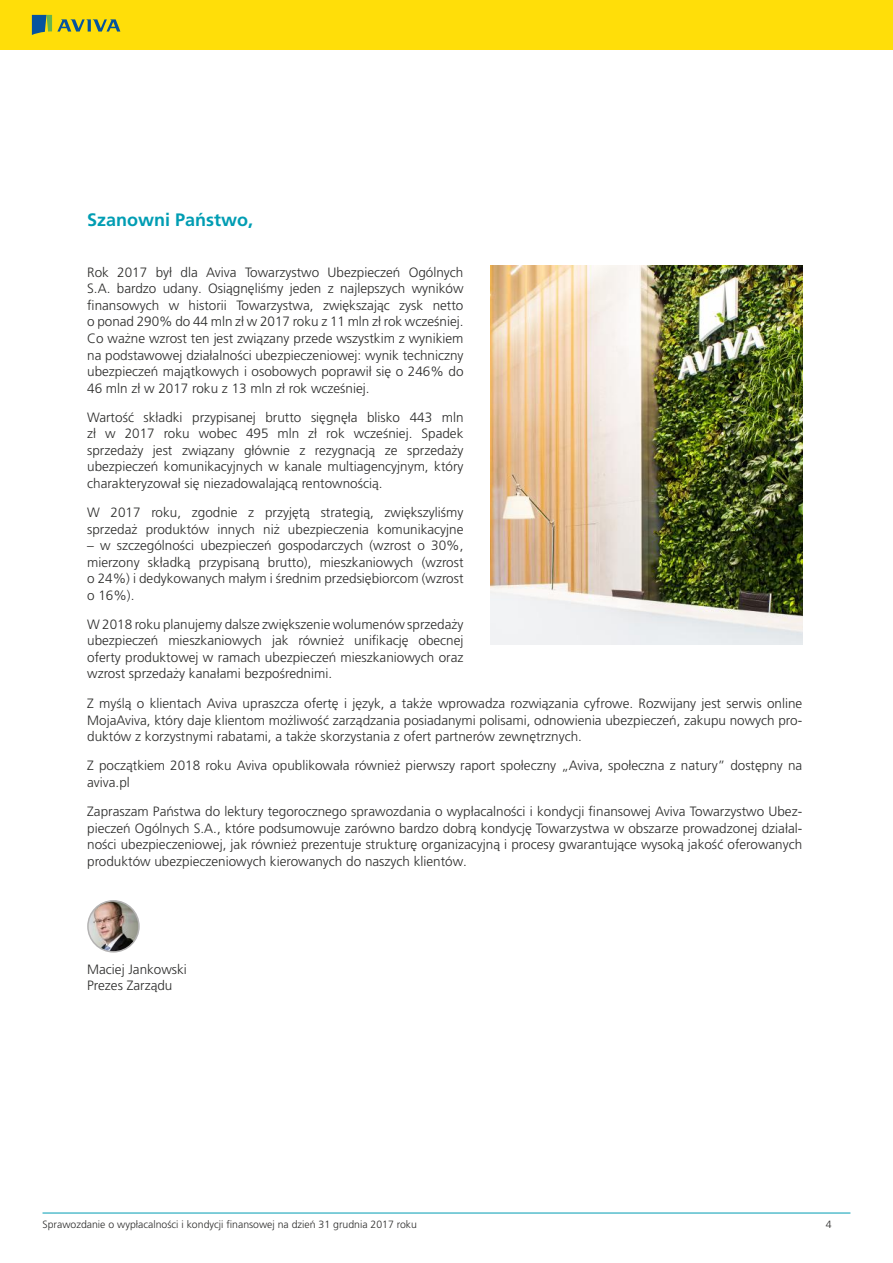
<style>
.page{position:relative;width:893px;height:1263px;background:#fff}
.page>*{position:absolute;margin:0;border:0;box-sizing:border-box;transform-origin:0 0}
.t1{font:700 18px "Frutiger LT Pro";color:#009db3}
.t2{font:300 13.5px/16.5px "Frutiger LT Pro";color:#2b2b2a;text-align:justify}
.t3{font:300 10.5px "Frutiger LT Pro";color:#2b2b2a}
</style>
<div class="page">
<div style="left:0;top:0;width:893px;height:50px;background:#ffde09"></div>
<svg style="left:32px;top:15px;width:88px;height:20px"></svg>
<hr style="left:43px;top:1212px;width:807px;height:1px;background:#009db3">
<img style="left:88px;top:901px;width:51px;height:51px;border-radius:26px">
<div style="left:87px;top:900px;width:53px;height:52px;border:2px solid #b4b3b3;border-radius:50%"></div>
<img style="left:490px;top:266px;width:312px;height:378px">
<h1 class="t1" style="left:87px;top:209px;width:168px">Szanowni Państwo,</h1>
<p class="t2" style="left:87px;top:264px;width:378px">Rok 2017 był dla Aviva Towarzystwo Ubezpieczeń Ogólnych S.A. bardzo udany. Osiągnęliśmy jeden z najlepszych wyników finansowych w historii Towarzystwa, zwiększając zysk netto o ponad 290% do 44 mln zł w 2017 roku z 11 mln zł rok wcześniej.<br>Co ważne wzrost ten jest związany przede wszystkim z wynikiem na podstawowej działalności ubezpieczeniowej: wynik techniczny ubezpieczeń majątkowych i osobowych poprawił się o 246% do 46 mln zł w 2017 roku z 13 mln zł rok wcześniej.</p>
<p class="t2" style="left:87px;top:409px;width:378px">Wartość składki przypisanej brutto sięgnęła blisko 443 mln zł w 2017 roku wobec 495 mln zł rok wcześniej. Spadek sprzedaży jest związany głównie z rezygnacją ze sprzedaży ubezpieczeń komunikacyjnych w kanale multiagencyjnym, który charakteryzował się niezadowalającą rentownością.</p>
<p class="t2" style="left:87px;top:504px;width:378px">W 2017 roku, zgodnie z przyjętą strategią, zwiększyliśmy sprzedaż produktów innych niż ubezpieczenia komunikacyjne</p>
<p class="t2" style="left:87px;top:537px;width:378px">– w szczególności ubezpieczeń gospodarczych (wzrost o 30%, mierzony składką przypisaną brutto), mieszkaniowych (wzrost o 24%) i dedykowanych małym i średnim przedsiębiorcom (wzrost o 16%).</p>
<p class="t2" style="left:87px;top:616px;width:378px">W 2018 roku planujemy dalsze zwiększenie wolumenów sprzedaży ubezpieczeń mieszkaniowych jak również unifikację obecnej oferty produktowej w ramach ubezpieczeń mieszkaniowych oraz wzrost sprzedaży kanałami bezpośrednimi.</p>
<p class="t2" style="left:87px;top:695px;width:717px">Z myślą o klientach Aviva upraszcza ofertę i język, a także wprowadza rozwiązania cyfrowe. Rozwijany jest serwis online MojaAviva, który daje klientom możliwość zarządzania posiadanymi polisami, odnowienia ubezpieczeń, zakupu nowych pro&shy;duktów z korzystnymi rabatami, a także skorzystania z ofert partnerów zewnętrznych.</p>
<p class="t2" style="left:87px;top:757px;width:717px">Z początkiem 2018 roku Aviva opublikowała również pierwszy raport społeczny „Aviva, społeczna z natury” dostępny na aviva.pl</p>
<p class="t2" style="left:87px;top:803px;width:717px">Zapraszam Państwa do lektury tegorocznego sprawozdania o wypłacalności i kondycji finansowej Aviva Towarzystwo Ubez&shy;pieczeń Ogólnych S.A., które podsumowuje zarówno bardzo dobrą kondycję Towarzystwa w obszarze prowadzonej działal&shy;ności ubezpieczeniowej, jak również prezentuje strukturę organizacyjną i procesy gwarantujące wysoką jakość oferowanych produktów ubezpieczeniowych kierowanych do naszych klientów.</p>
<p class="t2" style="left:87px;top:961px;width:101px">Maciej Jankowski<br>Prezes Zarządu</p>
<p class="t3" style="left:43px;top:1218px;width:376px">Sprawozdanie o wypłacalności i kondycji finansowej na dzień 31 grudnia 2017 roku</p>
<p class="t3" style="left:826px;top:1218px;width:7px">4</p>
</div>
